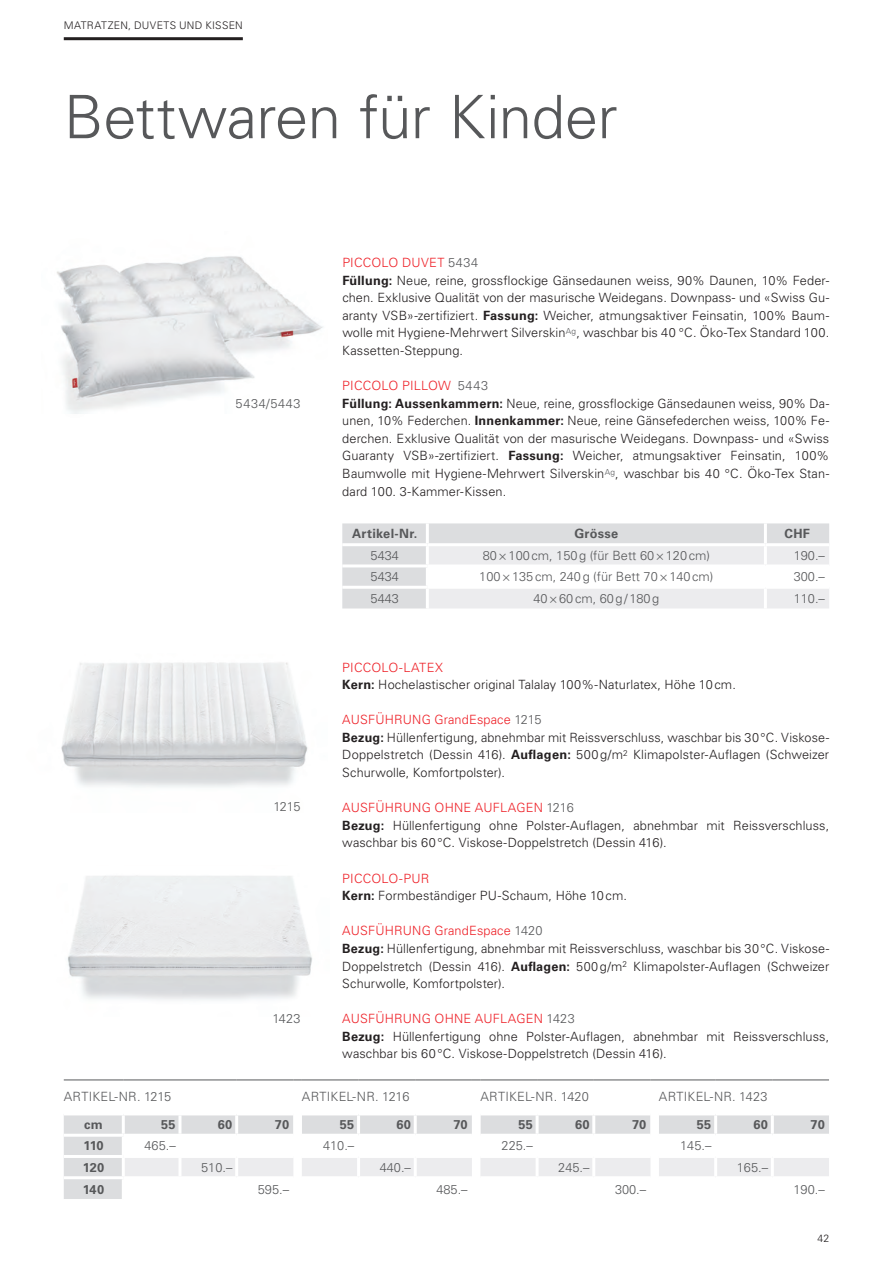
<style>
.page{position:relative;width:893px;height:1263px;background:#fff}
.page>*{position:absolute;margin:0;border:0;box-sizing:border-box;transform-origin:0 0}
.t1{font:300 60px "Univers LT Std";letter-spacing:-.01em;color:#57585a}
.t2{font:300 12.75px/17.5px "Univers LT Std";letter-spacing:.005em;color:#231f20}
.t3{font:300 12.75px "Univers LT Std";color:#57585a}
.t4{font:700 12.75px "Univers LT Std";letter-spacing:.02em;color:#57585a}
.t5{font:300 12.75px "Univers LT Std";letter-spacing:.02em;color:#57585a}
.t6{font:300 12.75px "Univers LT Std";letter-spacing:.05em;color:#57585a}
.t7{font:300 10.5px "Univers LT Std";letter-spacing:.03em;color:#231f20}
.s1{color:#ee2027}
.s2{color:#57585a}
.s3{font-weight:700}
</style>
<div class="page">
<img style="left:61px;top:662px;width:247px;height:125px">
<img style="left:57px;top:256px;width:266px;height:158px">
<hr style="left:302px;top:1080px;width:57px;height:1px;background:#57585a">
<hr style="left:359px;top:1080px;width:56px;height:1px;background:#57585a">
<hr style="left:415px;top:1080px;width:57px;height:1px;background:#57585a">
<hr style="left:480px;top:1080px;width:57px;height:1px;background:#57585a">
<hr style="left:537px;top:1080px;width:57px;height:1px;background:#57585a">
<hr style="left:594px;top:1080px;width:56px;height:1px;background:#57585a">
<hr style="left:659px;top:1080px;width:57px;height:1px;background:#57585a">
<hr style="left:716px;top:1080px;width:56px;height:1px;background:#57585a">
<hr style="left:772px;top:1080px;width:57px;height:1px;background:#57585a">
<hr style="left:64px;top:1080px;width:59px;height:1px;background:#57585a">
<hr style="left:123px;top:1080px;width:57px;height:1px;background:#57585a">
<hr style="left:180px;top:1080px;width:57px;height:1px;background:#57585a">
<hr style="left:237px;top:1080px;width:56px;height:1px;background:#57585a">
<svg style="left:64px;top:1115px;width:765px;height:84px"></svg>
<svg style="left:342px;top:523px;width:487px;height:85px"></svg>
<hr style="left:342px;top:564px;width:85px;height:3px;background:#fff">
<hr style="left:765px;top:564px;width:64px;height:3px;background:#fff">
<hr style="left:342px;top:586px;width:85px;height:3px;background:#fff">
<hr style="left:765px;top:586px;width:64px;height:3px;background:#fff">
<hr style="left:765px;top:543px;width:64px;height:3px;background:#fff">
<hr style="left:426px;top:523px;width:3px;height:20px;background:#fff">
<hr style="left:764px;top:523px;width:3px;height:20px;background:#fff">
<hr style="left:427px;top:543px;width:338px;height:3px;background:#fff">
<hr style="left:764px;top:546px;width:3px;height:18px;background:#fff">
<hr style="left:764px;top:567px;width:3px;height:19px;background:#fff">
<hr style="left:764px;top:589px;width:3px;height:19px;background:#fff">
<hr style="left:427px;top:564px;width:338px;height:3px;background:#fff">
<hr style="left:427px;top:586px;width:338px;height:3px;background:#fff">
<hr style="left:342px;top:543px;width:85px;height:3px;background:#fff">
<hr style="left:426px;top:546px;width:3px;height:18px;background:#fff">
<hr style="left:426px;top:567px;width:3px;height:19px;background:#fff">
<hr style="left:426px;top:589px;width:3px;height:19px;background:#fff">
<hr style="left:64px;top:37px;width:179px;height:3px;background:#231f20">
<p class="t7" style="left:64px;top:19px;width:181px">MATRATZEN, DUVETS UND KISSEN</p>
<h1 class="t1" style="left:64px;top:81px;width:555px">Bettwaren für Kinder</h1>
<p class="t6" style="left:236px;top:395px;width:66px">5434/5443</p>
<p class="t3" style="left:273px;top:799px;width:29px">1215</p>
<p class="t3" style="left:272px;top:1011px;width:30px">1423</p>
<p class="t2" style="left:342px;top:254px;width:488px"><span class="s1">PICCOLO DUVET</span> <span class="s2">5434<br></span><span class="s3">Füllung:</span> Neue, reine, grossflockige Gänsedaunen weiss, 90% Daunen, 10% Feder&shy;chen. Exklusive Qualität von der masurische Weidegans. Downpass- und «Swiss Gu&shy;aranty VSB»-zertifiziert. <span class="s3">Fassung:</span> Weicher, atmungsaktiver Feinsatin, 100% Baum&shy;wolle mit Hygiene-Mehrwert Silverskin<sup>Ag</sup>, waschbar bis 40 °C. Öko-Tex Standard 100.<br>Kassetten-Steppung.</p>
<p class="t2" style="left:342px;top:377px;width:488px"><span class="s1">PICCOLO PILLOW</span> <span class="s2">5443<br></span><span class="s3">Füllung: Aussenkammern:</span> Neue, reine, grossflockige Gänsedaunen weiss, 90% Da&shy;unen, 10% Federchen. <span class="s3">Innenkammer:</span> Neue, reine Gänsefederchen weiss, 100% Fe&shy;derchen. Exklusive Qualität von der masurische Weidegans. Downpass- und «Swiss Guaranty VSB»-zertifiziert. <span class="s3">Fassung:</span> Weicher, atmungsaktiver Feinsatin, 100% Baumwolle mit Hygiene-Mehrwert Silverskin<sup>Ag</sup>, waschbar bis 40 °C. Öko-Tex Stan&shy;dard 100. 3-Kammer-Kissen.</p>
<p class="t4" style="left:352px;top:526px;width:67px">Artikel-Nr.</p>
<p class="t4" style="left:574px;top:526px;width:45px">Grösse</p>
<p class="t4" style="left:785px;top:526px;width:27px">CHF</p>
<p class="t3" style="left:371px;top:548px;width:30px">5434</p>
<p class="t3" style="left:483px;top:548px;width:229px">80×100cm, 150g (für Bett 60×120cm)</p>
<p class="t3" style="left:794px;top:548px;width:33px">190.–</p>
<p class="t3" style="left:371px;top:569px;width:30px">5434</p>
<p class="t3" style="left:479px;top:569px;width:236px">100×135cm, 240g (für Bett 70×140cm)</p>
<p class="t3" style="left:794px;top:569px;width:33px">300.–</p>
<p class="t3" style="left:371px;top:591px;width:30px">5443</p>
<p class="t3" style="left:533px;top:591px;width:127px">40×60cm, 60g/180g</p>
<p class="t3" style="left:794px;top:591px;width:33px">110.–</p>
<p class="t2" style="left:342px;top:658px;width:395px"><span class="s1">PICCOLO-LATEX<br></span><span class="s3">Kern:</span> Hochelastischer original Talalay 100%-Naturlatex, Höhe 10cm.</p>
<p class="t2" style="left:342px;top:711px;width:488px"><span class="s1">AUSFÜHRUNG GrandEspace</span> <span class="s2">1215<br></span><span class="s3">Bezug:</span> Hüllenfertigung, abnehmbar mit Reissverschluss, waschbar bis 30°C. Viskose-Doppelstretch (Dessin 416). <span class="s3">Auflagen:</span> 500g/m<sup>2</sup> Klimapolster--Auflagen (Schweizer Schurwolle, Komfortpolster).</p>
<p class="t2" style="left:342px;top:799px;width:488px"><span class="s1">AUSFÜHRUNG OHNE AUFLAGEN</span> <span class="s2">1216<br></span><span class="s3">Bezug:</span> Hüllenfertigung ohne Polster-Auflagen, abnehmbar mit Reissverschluss, waschbar bis 60°C. Viskose-Doppelstretch (Dessin 416).</p>
<p class="t2" style="left:342px;top:869px;width:286px"><span class="s1">PICCOLO-PUR<br></span><span class="s3">Kern:</span> Formbeständiger PU-Schaum, Höhe 10cm.</p>
<p class="t2" style="left:342px;top:922px;width:488px"><span class="s1">AUSFÜHRUNG GrandEspace</span> <span class="s2">1420<br></span><span class="s3">Bezug:</span> Hüllenfertigung, abnehmbar mit Reissverschluss, waschbar bis 30°C. Viskose-Doppelstretch (Dessin 416). <span class="s3">Auflagen:</span> 500g/m<sup>2</sup> Klimapolster--Auflagen (Schweizer Schurwolle, Komfortpolster).</p>
<p class="t2" style="left:342px;top:1010px;width:488px"><span class="s1">AUSFÜHRUNG OHNE AUFLAGEN</span> <span class="s2">1423<br></span><span class="s3">Bezug:</span> Hüllenfertigung ohne Polster-Auflagen, abnehmbar mit Reissverschluss, waschbar bis 60°C. Viskose-- Doppelstretch (Dessin 416).</p>
<p class="t3" style="left:64px;top:1089px;width:109px">ARTIKEL-NR. 1215</p>
<p class="t3" style="left:302px;top:1089px;width:109px">ARTIKEL-NR. 1216</p>
<p class="t3" style="left:480px;top:1089px;width:110px">ARTIKEL-NR. 1420</p>
<p class="t5" style="left:659px;top:1089px;width:110px">ARTIKEL-NR. 1423</p>
<p class="t4" style="left:84px;top:1117px;width:20px">cm</p>
<p class="t4" style="left:161px;top:1117px;width:16px">55</p>
<p class="t4" style="left:218px;top:1117px;width:16px">60</p>
<p class="t4" style="left:275px;top:1117px;width:16px">70</p>
<p class="t4" style="left:340px;top:1117px;width:16px">55</p>
<p class="t4" style="left:396px;top:1117px;width:16px">60</p>
<p class="t4" style="left:453px;top:1117px;width:16px">70</p>
<p class="t4" style="left:518px;top:1117px;width:16px">55</p>
<p class="t4" style="left:575px;top:1117px;width:16px">60</p>
<p class="t4" style="left:632px;top:1117px;width:16px">70</p>
<p class="t4" style="left:697px;top:1117px;width:16px">55</p>
<p class="t4" style="left:754px;top:1117px;width:16px">60</p>
<p class="t4" style="left:811px;top:1117px;width:16px">70</p>
<p class="t4" style="left:83px;top:1138px;width:22px">110</p>
<p class="t3" style="left:145px;top:1138px;width:33px">465.–</p>
<p class="t3" style="left:323px;top:1138px;width:33px">410.–</p>
<p class="t3" style="left:502px;top:1138px;width:33px">225.–</p>
<p class="t3" style="left:680px;top:1138px;width:33px">145.–</p>
<p class="t4" style="left:83px;top:1160px;width:23px">120</p>
<p class="t3" style="left:201px;top:1159px;width:33px">510.–</p>
<p class="t3" style="left:380px;top:1159px;width:33px">440.–</p>
<p class="t3" style="left:558px;top:1159px;width:33px">245.–</p>
<p class="t3" style="left:737px;top:1159px;width:33px">165.–</p>
<p class="t4" style="left:83px;top:1182px;width:23px">140</p>
<p class="t3" style="left:258px;top:1181px;width:33px">595.–</p>
<p class="t3" style="left:436px;top:1181px;width:33px">485.–</p>
<p class="t3" style="left:615px;top:1181px;width:33px">300.–</p>
<p class="t3" style="left:793px;top:1181px;width:33px">190.–</p>
<p class="t7" style="left:817px;top:1232px;width:13px">42</p>
</div>
